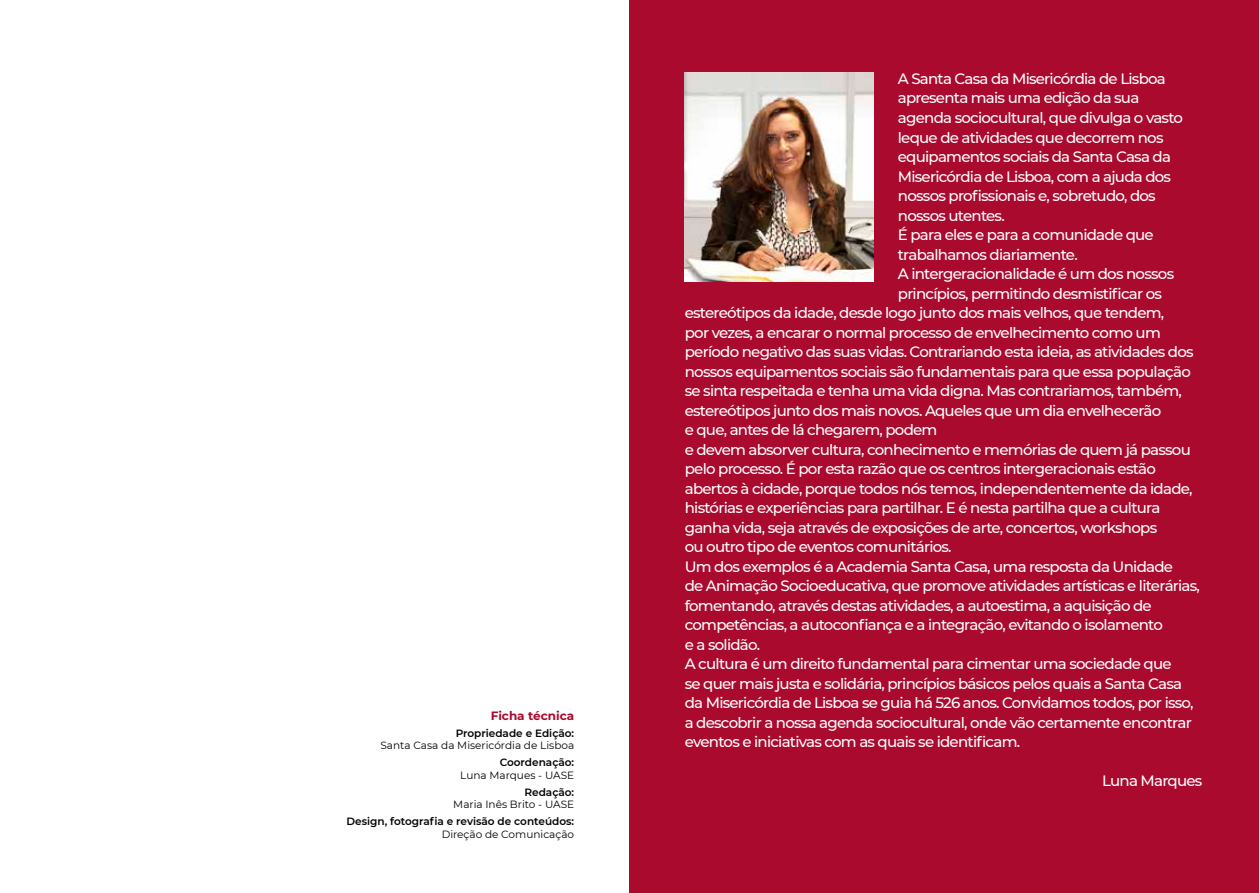
<style>
.page{position:relative;width:1259px;height:893px;background:#fff}
.page>*{position:absolute;margin:0;border:0;box-sizing:border-box;transform-origin:0 0}
.t1{font:500 15px "Montserrat";letter-spacing:-.05em;color:#fff}
.t2{font:700 12px "Montserrat";color:#a90a2e}
.t3{font:10.5px "Montserrat";color:#000}
.t4{font:600 10.5px "Montserrat";color:#000}
</style>
<div class="page">
<div style="left:629px;top:0;width:630px;height:893px;background:#a90a2e"></div>
<img style="left:685px;top:72px;width:188px;height:210px">
<p class="t2" style="left:491px;top:707px;width:85px">Ficha técnica</p>
<p class="t4" style="left:456px;top:726px;width:120px">Propriedade e Edição:</p>
<p class="t3" style="left:380px;top:738px;width:195px">Santa Casa da Misericórdia de Lisboa</p>
<p class="t4" style="left:500px;top:755px;width:76px">Coordenação:</p>
<p class="t3" style="left:460px;top:768px;width:115px">Luna Marques - UASE</p>
<p class="t4" style="left:524px;top:784px;width:51px">Redação:</p>
<p class="t3" style="left:453px;top:797px;width:122px">Maria Inês Brito - UASE</p>
<p class="t4" style="left:347px;top:814px;width:229px">Design, fotografia e revisão de conteúdos:</p>
<p class="t3" style="left:442px;top:827px;width:134px">Direção de Comunicação</p>
<p class="t1" style="left:898px;top:68px;width:269px">A Santa Casa da Misericórdia de Lisboa</p>
<p class="t1" style="left:898px;top:88px;width:243px">apresenta mais uma edição da sua</p>
<p class="t1" style="left:898px;top:107px;width:287px">agenda sociocultural, que divulga o vasto</p>
<p class="t1" style="left:898px;top:127px;width:267px">leque de atividades que decorrem nos</p>
<p class="t1" style="left:898px;top:146px;width:275px">equipamentos sociais da Santa Casa da</p>
<p class="t1" style="left:898px;top:166px;width:275px">Misericórdia de Lisboa, com a ajuda dos</p>
<p class="t1" style="left:898px;top:185px;width:259px">nossos profissionais e, sobretudo, dos</p>
<p class="t1" style="left:898px;top:205px;width:108px">nossos utentes.</p>
<p class="t1" style="left:898px;top:224px;width:257px">É para eles e para a comunidade que</p>
<p class="t1" style="left:898px;top:244px;width:181px">trabalhamos diariamente.</p>
<p class="t1" style="left:898px;top:263px;width:278px">A intergeracionalidade é um dos nossos</p>
<p class="t1" style="left:898px;top:283px;width:266px">princípios, permitindo desmistificar os</p>
<p class="t1" style="left:685px;top:302px;width:481px">estereótipos da idade, desde logo junto dos mais velhos, que tendem,</p>
<p class="t1" style="left:685px;top:322px;width:477px">por vezes, a encarar o normal processo de envelhecimento como um</p>
<p class="t1" style="left:685px;top:341px;width:510px">período negativo das suas vidas. Contrariando esta ideia, as atividades dos</p>
<p class="t1" style="left:685px;top:361px;width:507px">nossos equipamentos sociais são fundamentais para que essa população</p>
<p class="t1" style="left:685px;top:380px;width:499px">se sinta respeitada e tenha uma vida digna. Mas contrariamos, também,</p>
<p class="t1" style="left:685px;top:400px;width:478px">estereótipos junto dos mais novos. Aqueles que um dia envelhecerão</p>
<p class="t1" style="left:685px;top:419px;width:254px">e que, antes de lá chegarem, podem</p>
<p class="t1" style="left:685px;top:439px;width:507px">e devem absorver cultura, conhecimento e memórias de quem já passou</p>
<p class="t1" style="left:685px;top:458px;width:473px">pelo processo. É por esta razão que os centros intergeracionais estão</p>
<p class="t1" style="left:685px;top:478px;width:509px">abertos à cidade, porque todos nós temos, independentemente da idade,</p>
<p class="t1" style="left:685px;top:497px;width:477px">histórias e experiências para partilhar. E é nesta partilha que a cultura</p>
<p class="t1" style="left:685px;top:517px;width:474px">ganha vida, seja através de exposições de arte, concertos, workshops</p>
<p class="t1" style="left:685px;top:536px;width:268px">ou outro tipo de eventos comunitários.</p>
<p class="t1" style="left:685px;top:556px;width:490px">Um dos exemplos é a Academia Santa Casa, uma resposta da Unidade</p>
<p class="t1" style="left:685px;top:575px;width:517px">de Animação Socioeducativa, que promove atividades artísticas e literárias,</p>
<p class="t1" style="left:685px;top:595px;width:468px">fomentando, através destas atividades, a autoestima, a aquisição de</p>
<p class="t1" style="left:685px;top:614px;width:480px">competências, a autoconfiança e a integração, evitando o isolamento</p>
<p class="t1" style="left:685px;top:634px;width:77px">e a solidão.</p>
<p class="t1" style="left:685px;top:653px;width:488px">A cultura é um direito fundamental para cimentar uma sociedade que</p>
<p class="t1" style="left:685px;top:673px;width:499px">se quer mais justa e solidária, princípios básicos pelos quais a Santa Casa</p>
<p class="t1" style="left:685px;top:692px;width:510px">da Misericórdia de Lisboa se guia há 526 anos. Convidamos todos, por isso,</p>
<p class="t1" style="left:685px;top:712px;width:508px">a descobrir a nossa agenda sociocultural, onde vão certamente encontrar</p>
<p class="t1" style="left:685px;top:731px;width:337px">eventos e iniciativas com as quais se identificam.</p>
<p class="t1" style="left:1102px;top:770px;width:102px">Luna Marques</p>
</div>
